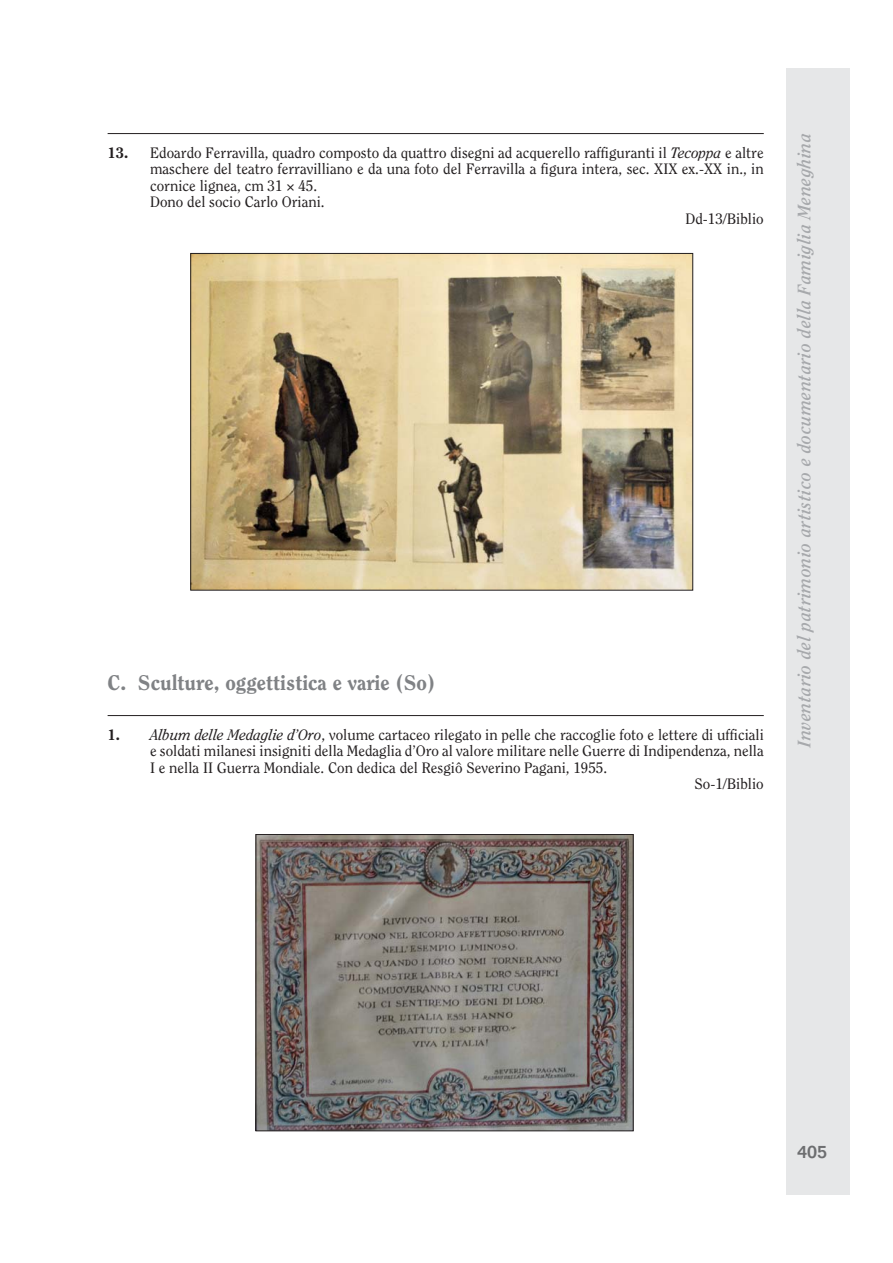
<style>
.page{position:relative;width:893px;height:1263px;background:#fff}
.page>*{position:absolute;margin:0;border:0;box-sizing:border-box;transform-origin:0 0}
.t1{font:800 21px "Clearface";color:#808285}
.t2{font:italic 700 18px "Clearface";letter-spacing:.025em;color:#a7a9ac}
.t3{font:500 18px "Folio";color:#6d6e70}
.t4{font:15px "Clearface";color:#231f20}
.s1{font-weight:800}
.s2{font-style:italic}
</style>
<div class="page">
<hr style="left:108px;top:133px;width:656px;height:1px;background:#231f20">
<hr style="left:108px;top:715px;width:656px;height:1px;background:#231f20">
<div style="left:786px;top:68px;width:64px;height:1127px;background:#e6e7e8"></div>
<img style="left:192px;top:255px;width:499px;height:333px">
<img style="left:258px;top:836px;width:373px;height:293px">
<div style="left:256px;top:834px;width:377px;height:297px;border:1px solid #231f20"></div>
<p class="t4" style="left:108px;top:146px;width:658px"><span class="s1">13.</span> Edoardo Ferravilla, quadro composto da quattro disegni ad acquerello raffiguranti il <span class="s2">Tecoppa</span> e altre</p>
<p class="t4" style="left:150px;top:163px;width:615px">maschere del teatro ferravilliano e da una foto del Ferravilla a figura intera, sec. XIX ex.-XX in., in</p>
<p class="t4" style="left:150px;top:179px;width:168px">cornice lignea, cm 31 45.</p>
<p class="t4" style="left:150px;top:196px;width:176px">Dono del socio Carlo Oriani.</p>
<p class="t4" style="left:685px;top:212px;width:80px">Dd-13/Biblio</p>
<h1 class="t1" style="left:108px;top:674px;width:329px">C. Sculture, oggettistica e varie (So)</h1>
<p class="t4" style="left:108px;top:728px;width:658px"><span class="s1">1.</span> <span class="s2">Album delle Medaglie d’Oro</span>, volume cartaceo rilegato in pelle che raccoglie foto e lettere di ufficiali</p>
<p class="t4" style="left:150px;top:745px;width:615px">e soldati milanesi insigniti della Medaglia d’Oro al valore militare nelle Guerre di Indipendenza, nella</p>
<p class="t4" style="left:150px;top:761px;width:458px">I e nella II Guerra Mondiale. Con dedica del Resgiô Severino Pagani, 1955.</p>
<p class="t4" style="left:694px;top:778px;width:71px">So-1/Biblio</p>
<p class="t2" style="left:796px;top:747px;width:615px;rotate:-90deg">Inventario del patrimonio artistico e documentario della Famiglia Meneghina</p>
<p class="t3" style="left:797px;top:1145px;width:32px">405</p>
</div>
